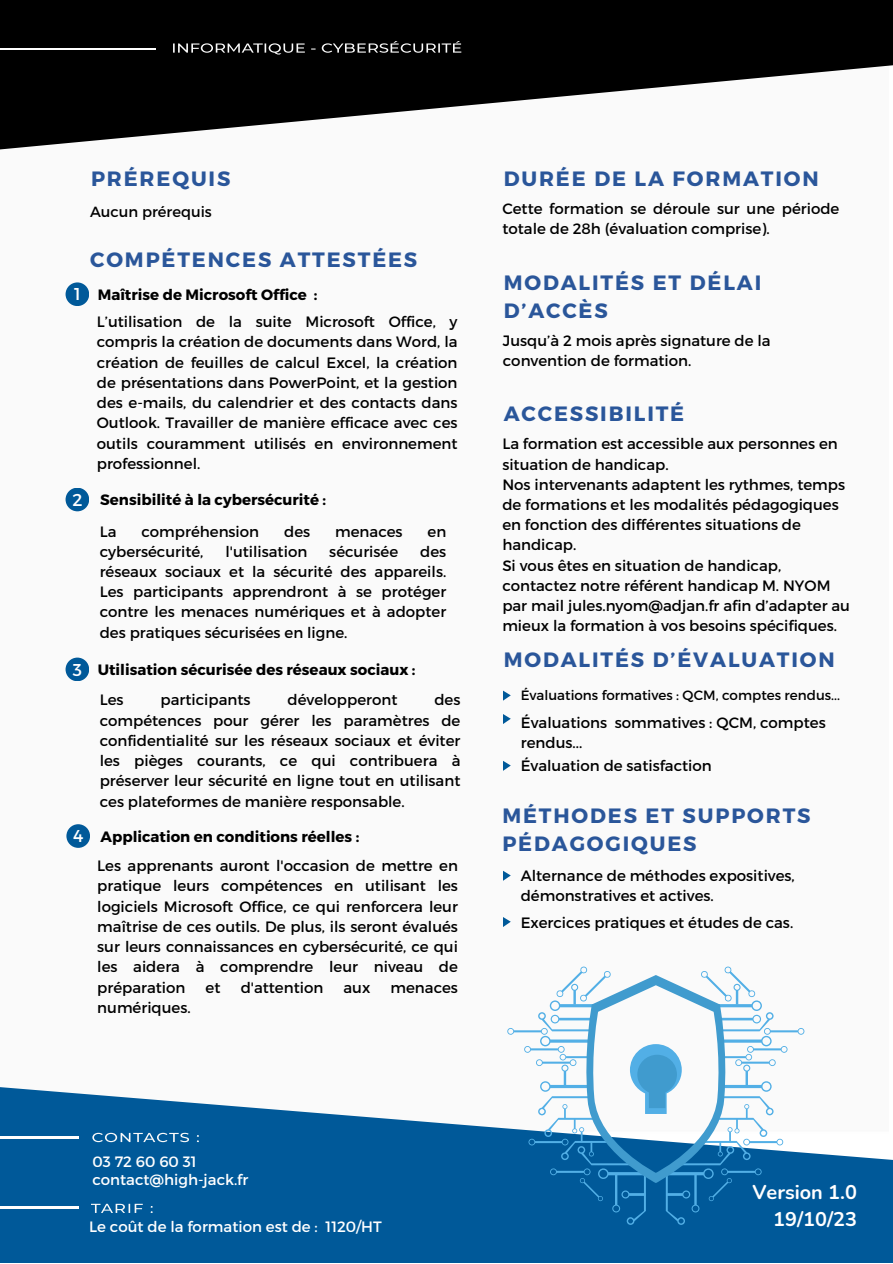
<style>
.page{position:relative;width:893px;height:1264px;background:#fff}
.page>*{position:absolute;margin:0;border:0;box-sizing:border-box;transform-origin:0 0}
.t1{font:700 20.7px "Montserrat";letter-spacing:.09em;color:#2a569a}
.t2{font:700 19.8px "Nunito";color:#fff}
.t3{font:17.1px "Montserrat";color:#fff}
.t4{font:15px/20.2px "Montserrat";color:#000}
.t5{font:700 15px "Montserrat";color:#000}
.t6{font:15px "Montserrat";color:#fff}
.t7{font:14.7px "Montserrat";color:#000}
.t8{font:13.5px "Montserrat";color:#000}
</style>
<div class="page">
<svg style="left:0;top:0;width:892px;height:150px;fill:#000"></svg>
<img style="left:0;top:49px;width:155px;height:1px">
<img style="left:173px;top:41px;width:288px;height:12px">
<svg style="left:503px;top:690px;width:7px;height:10px"></svg>
<svg style="left:503px;top:714px;width:7px;height:10px"></svg>
<svg style="left:503px;top:760px;width:7px;height:11px"></svg>
<svg style="left:0;top:1087px;width:892px;height:175px;background:#2470a7"></svg>
<img style="left:0;top:1136px;width:79px;height:2px">
<img style="left:0;top:1206px;width:79px;height:2px">
<img style="left:92px;top:1132px;width:107px;height:10px">
<img style="left:91px;top:1203px;width:62px;height:9px">
<svg style="left:503px;top:870px;width:7px;height:10px"></svg>
<svg style="left:503px;top:917px;width:7px;height:10px"></svg>
<div style="left:66px;top:282px;width:23px;height:24px;background:#005999;border-radius:50%"></div>
<div style="left:66px;top:487px;width:23px;height:24px;background:#005999;border-radius:50%"></div>
<div style="left:66px;top:657px;width:23px;height:24px;background:#005999;border-radius:50%"></div>
<div style="left:66px;top:824px;width:24px;height:23px;background:#005999;border-radius:50%"></div>
<svg style="left:507px;top:966px;width:297px;height:258px"></svg>
<p class="t1" style="left:91px;top:165px;width:141px">PRÉREQUIS</p>
<p class="t7" style="left:90px;top:203px;width:123px">Aucun prérequis</p>
<p class="t1" style="left:90px;top:246px;width:328px">COMPÉTENCES ATTESTÉES</p>
<p class="t3" style="left:74px;top:283px;width:8px">1</p>
<p class="t3" style="left:72px;top:488px;width:12px">2</p>
<p class="t3" style="left:73px;top:658px;width:11px">3</p>
<p class="t3" style="left:73px;top:825px;width:12px">4</p>
<p class="t5" style="left:98px;top:285px;width:221px">Maîtrise de Microsoft Office :</p>
<p class="t4" style="left:97px;top:311px;width:362px;text-align:justify">L’utilisation de la suite Microsoft Office, y compris la création de documents dans Word, la création de feuilles de calcul Excel, la création de présentations dans PowerPoint, et la gestion des e-mails, du calendrier et des contacts dans Outlook. Travailler de manière efficace avec ces outils couramment utilisés en environnement professionnel.</p>
<p class="t5" style="left:100px;top:490px;width:227px">Sensibilité à la cybersécurité :</p>
<p class="t4" style="left:100px;top:520px;width:18px">La</p>
<p class="t4" style="left:141px;top:520px;width:119px">compréhension</p>
<p class="t4" style="left:284px;top:520px;width:28px">des</p>
<p class="t4" style="left:335px;top:520px;width:69px">menaces</p>
<p class="t4" style="left:427px;top:520px;width:20px">en</p>
<p class="t4" style="left:100px;top:540px;width:105px">cybersécurité,</p>
<p class="t4" style="left:225px;top:540px;width:83px">l'utilisation</p>
<p class="t4" style="left:329px;top:540px;width:70px">sécurisée</p>
<p class="t4" style="left:100px;top:540px;width:348px;text-align:justify;text-indent:320px">des réseaux sociaux et la sécurité des appareils.<br>Les participants apprendront à se protéger contre les menaces numériques et à adopter des pratiques sécurisées en ligne.</p>
<p class="t5" style="left:98px;top:660px;width:319px">Utilisation sécurisée des réseaux sociaux :</p>
<p class="t4" style="left:100px;top:689px;width:25px">Les</p>
<p class="t4" style="left:160px;top:689px;width:91px">participants</p>
<p class="t4" style="left:287px;top:689px;width:111px">développeront</p>
<p class="t4" style="left:100px;top:689px;width:362px;text-align:justify;text-indent:334px">des compétences pour gérer les paramètres de confidentialité sur les réseaux sociaux et éviter les pièges courants, ce qui contribuera à préserver leur sécurité en ligne tout en utilisant ces plateformes de manière responsable.</p>
<p class="t5" style="left:101px;top:826px;width:260px">Application en conditions réelles :</p>
<p class="t4" style="left:97px;top:854px;width:362px;text-align:justify">Les apprenants auront l'occasion de mettre en pratique leurs compétences en utilisant les logiciels Microsoft Office, ce qui renforcera leur maîtrise de ces outils. De plus, ils seront évalués sur leurs connaissances en cybersécurité, ce qui les aidera à comprendre leur niveau de préparation</p>
<p class="t4" style="left:206px;top:976px;width:16px">et</p>
<p class="t4" style="left:241px;top:976px;width:84px">d'attention</p>
<p class="t4" style="left:343px;top:976px;width:28px">aux</p>
<p class="t4" style="left:390px;top:976px;width:69px">menaces</p>
<p class="t4" style="left:97px;top:996px;width:95px">numériques.</p>
<p class="t1" style="left:503px;top:165px;width:316px">DURÉE DE LA FORMATION</p>
<p class="t4" style="left:502px;top:198px;width:338px">Cette formation se déroule sur une période totale de 28h (évaluation comprise).</p>
<p class="t1" style="left:503px;top:269px;width:259px">MODALITÉS ET DÉLAI</p>
<p class="t1" style="left:503px;top:297px;width:105px">D’ACCÈS</p>
<p class="t4" style="left:503px;top:330px;width:269px">Jusqu’à 2 mois après signature de la convention de formation.</p>
<p class="t1" style="left:503px;top:400px;width:182px">ACCESSIBILITÉ</p>
<p class="t4" style="left:502px;top:433px;width:337px">La formation est accessible aux personnes en situation de handicap.</p>
<p class="t4" style="left:502px;top:473px;width:344px">Nos intervenants adaptent les rythmes, temps de formations et les modalités pédagogiques en fonction des différentes situations de handicap.</p>
<p class="t4" style="left:502px;top:554px;width:349px">Si vous êtes en situation de handicap, contactez notre référent handicap M. NYOM par mail jules.nyom@adjan.fr afin d’adapter au mieux la formation à vos besoins spécifiques.</p>
<p class="t1" style="left:503px;top:646px;width:332px">MODALITÉS D’ÉVALUATION</p>
<p class="t8" style="left:520px;top:686px;width:321px">Évaluations formatives : QCM, comptes rendus...</p>
<p class="t4" style="left:521px;top:712px;width:306px">Évaluations sommatives : QCM, comptes rendus...</p>
<p class="t4" style="left:520px;top:755px;width:193px">Évaluation de satisfaction</p>
<p class="t1" style="left:502px;top:802px;width:310px">MÉTHODES ET SUPPORTS</p>
<p class="t1" style="left:502px;top:830px;width:196px">PÉDAGOGIQUES</p>
<p class="t4" style="left:520px;top:864px;width:276px">Alternance de méthodes expositives, démonstratives et actives.</p>
<p class="t4" style="left:520px;top:912px;width:274px">Exercices pratiques et études de cas.</p>
<p class="t6" style="left:92px;top:1151px;width:106px">03 72 60 60 31</p>
<p class="t6" style="left:92px;top:1169px;width:157px">contact@high-jack.fr</p>
<p class="t6" style="left:89px;top:1216px;width:294px">Le coût de la formation est de : 1120/HT</p>
<p class="t2" style="left:752px;top:1179px;width:106px">Version 1.0</p>
<p class="t2" style="left:773px;top:1206px;width:85px">19/10/23</p>
</div>
